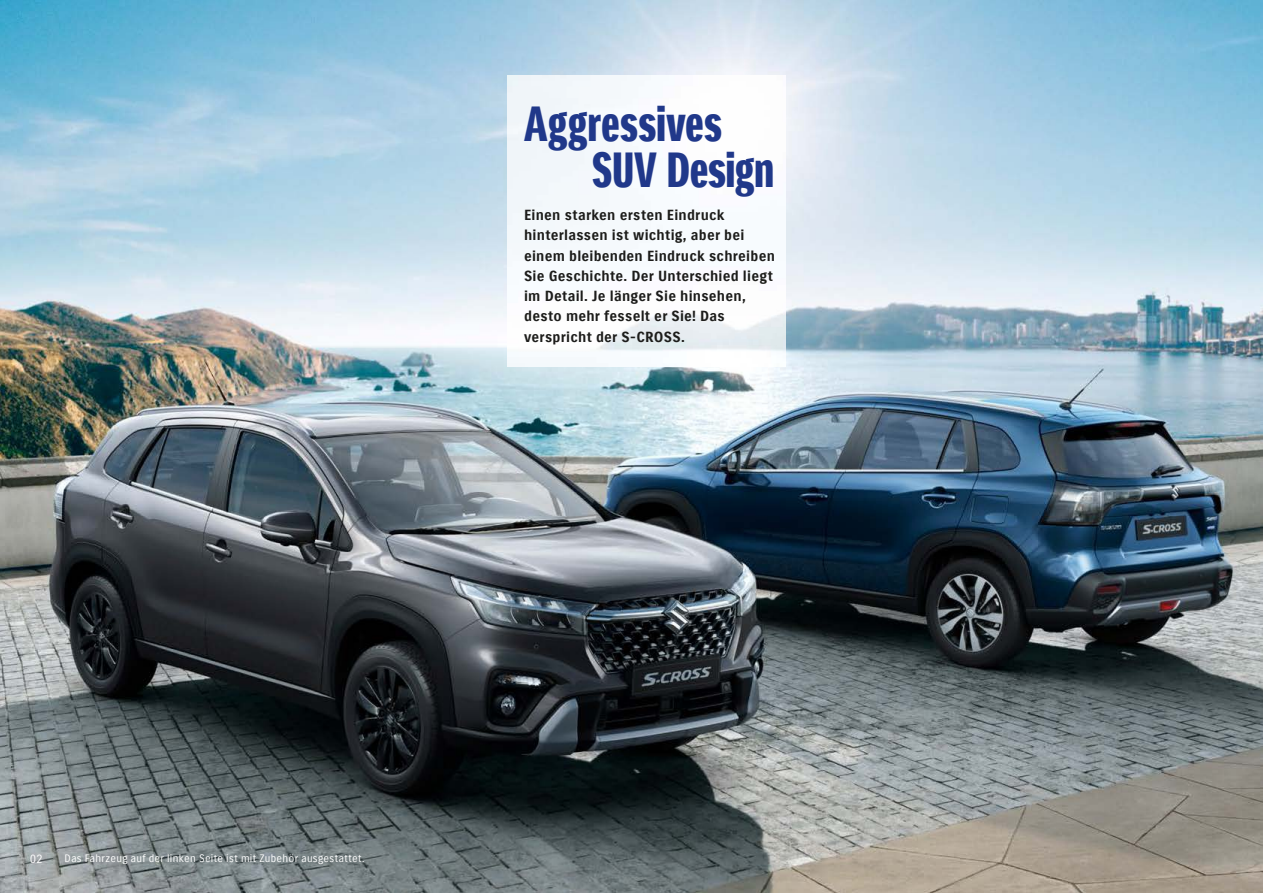
<style>
.page{position:relative;width:1263px;height:893px;background:#fff}
.page>*{position:absolute;margin:0;border:0;box-sizing:border-box;transform-origin:0 0}
.t1{font:48px/46.5px "Suzuki PRO Headline";letter-spacing:-.005em;color:#20388a}
.t2{font:14.25px/20.2px "Suzuki PRO Bold";letter-spacing:.015em;color:#1d1d1b}
.t3{font:12px "Suzuki PRO Regular";color:#fff}
.t4{font:10.5px "Suzuki PRO Regular";letter-spacing:.03em;color:#fff}
</style>
<div class="page">
<img style="left:0;top:0;width:1263px;height:893px">
<img style="left:507px;top:75px;width:278px;height:291px">
<h1 class="t1" style="left:592px;top:101px;width:184px;text-indent:-68px">Aggressives<br>SUV Design</h1>
<p class="t2" style="left:524px;top:205px;width:252px">Einen starken ersten Eindruck hinterlassen ist wichtig, aber bei einem bleibenden Eindruck schreiben Sie Geschichte. Der Unterschied liegt im Detail. Je länger Sie hinsehen, desto mehr fesselt er Sie! Das verspricht der S-CROSS.</p>
<p class="t3" style="left:30px;top:851px;width:14px">02</p>
<p class="t4" style="left:65px;top:852px;width:301px">Das Fahrzeug auf der linken Seite ist mit Zubehör ausgestattet.</p>
</div>
